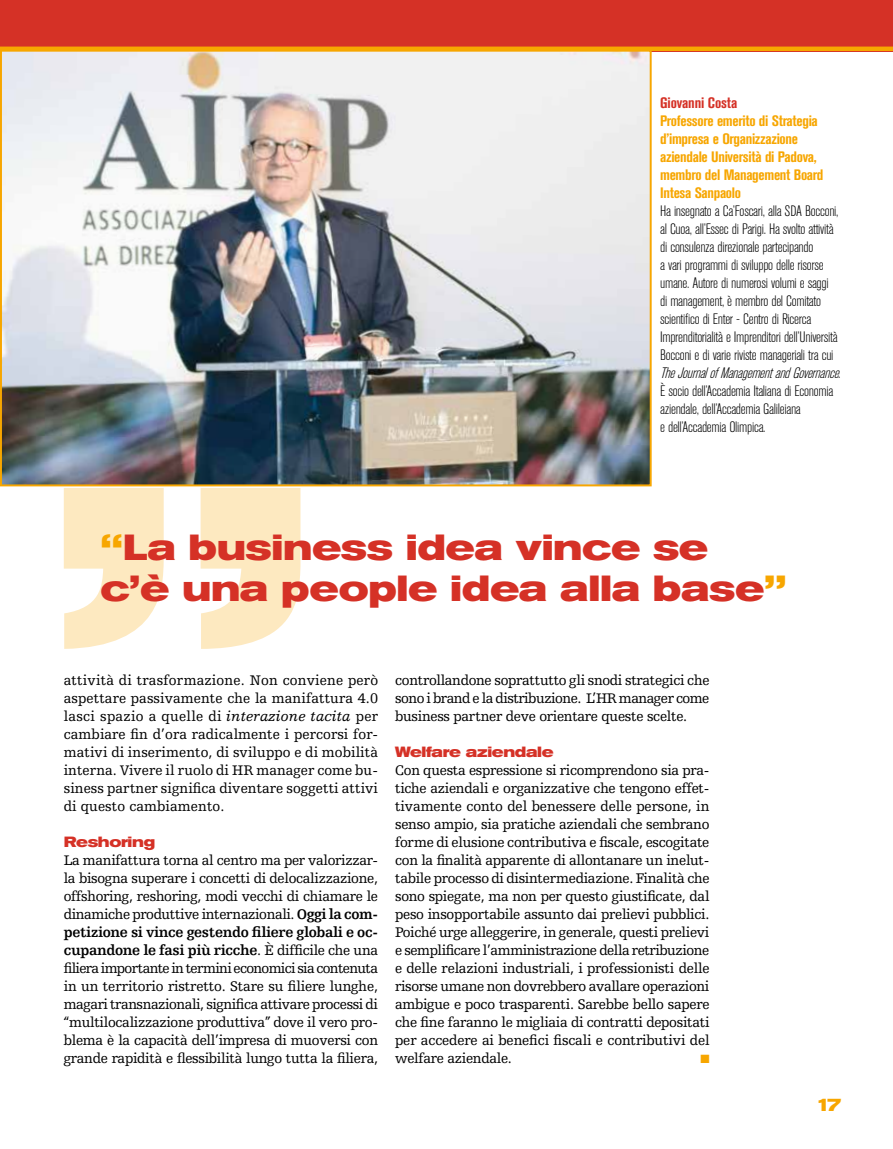
<style>
.page{position:relative;width:893px;height:1149px;background:#fff}
.page>*{position:absolute;margin:0;border:0;box-sizing:border-box;transform-origin:0 0}
.t1{font:700 expanded 36px/41.2px "Akzidenz Grotesk BE";letter-spacing:-.01em;color:#d53126}
.t2{font:700 expanded 18px "Akzidenz Grotesk BE";color:#f7a600}
.t3{font:300 condensed 15px/18px "Akzidenz Grotesk BE";letter-spacing:-.02em;color:#000;scale:1.05 1}
.t4{font:700 condensed 15px/18px "Akzidenz Grotesk BE";letter-spacing:-.02em;color:#f7a600;scale:1.05 1}
.t5{font:700 condensed 15px "Akzidenz Grotesk BE";letter-spacing:-.01em;color:#d53126;scale:1.05 1}
.t6{font:14.7px/18px "Humanist Slabserif 712 BT";letter-spacing:-.02em;color:#000;text-align:justify}
.t7{font:700 expanded 14.7px "Akzidenz Grotesk BE";letter-spacing:-.02em;color:#d53126}
.t8{font:12px "Zapf Dingbats ITC";color:#f7a600}
.s1{font-style:italic}
.s2{color:#f7a600}
.s3{font-weight:700}
</style>
<div class="page">
<div style="left:0;top:0;width:893px;height:51px;background:#d53126"></div>
<hr style="left:0;top:47px;width:893px;height:4px;background:#f7a600">
<svg style="left:64px;top:488px;width:236px;height:160px"></svg>
<img style="left:3px;top:53px;width:646px;height:430px">
<div style="left:0;top:50px;width:652px;height:436px;border:2px solid #f7a600"></div>
<p class="t5" style="left:660px;top:94px;width:75px">Giovanni Costa</p>
<p class="t4" style="left:660px;top:112px;width:157px">Professore emerito di Strategia d’impresa e Organizzazione aziendale Università di Padova, membro del Management Board<br>Intesa Sanpaolo</p>
<p class="t3" style="left:660px;top:202px;width:176px">Ha insegnato a Ca’Foscari, alla SDA Bocconi, al Cuoa, all’Essec di Parigi. Ha svolto attività di consulenza direzionale partecipando<br>a vari programmi di sviluppo delle risorse umane. Autore di numerosi volumi e saggi<br>di management, è membro del Comitato scientifico di Enter - Centro di Ricerca Imprenditorialità e Imprenditori dell’Università Bocconi e di varie riviste manageriali tra cui <span class="s1">TheJournalofManagementandGovernance</span>.<br>È socio dell’Accademia Italiana di Economia aziendale, dell’Accademia Galileiana<br>e dell’Accademia Olimpica.</p>
<h1 class="t1" style="left:100px;top:527px;width:688px"><span class="s2">“</span>La business idea vince se<br>c’è una people idea alla base<span class="s2">”</span></h1>
<p class="t6" style="left:64px;top:670px;width:316px">attività di trasformazione. Non conviene però aspettare passivamente che la manifattura 4.0 lasci spazio a quelle di <span class="s1">interazione tacita</span> per cambiare fin d’ora radicalmente i percorsi for&shy;mativi di inserimento, di sviluppo e di mobilità interna. Vivere il ruolo di HR manager come bu&shy;siness partner significa diventare soggetti attivi di questo cambiamento.</p>
<p class="t7" style="left:64px;top:832px;width:93px">Reshoring</p>
<p class="t6" style="left:64px;top:850px;width:316px">La manifattura torna al centro ma per valorizzar&shy;la bisogna superare i concetti di delocalizzazione, offshoring, reshoring, modi vecchi di chiamare le dinamiche produttive internazionali. <span class="s3">Oggi la com&shy;petizione si vince gestendo filiere globali e oc&shy;cupandone le fasi più ricche</span>. È difficile che una filiera importante in termini economici sia contenuta in un territorio ristretto. Stare su filiere lunghe, magari transnazionali, significa attivare processi di “multilocalizzazione produttiva” dove il vero pro&shy;blema è la capacità dell’impresa di muoversi con grande rapidità e flessibilità lungo tutta la filiera,</p>
<p class="t6" style="left:395px;top:670px;width:316px">controllandone soprattutto gli snodi strategici che sono i brand e la distribuzione. L’HR manager come business partner deve orientare queste scelte.</p>
<p class="t7" style="left:395px;top:742px;width:160px">Welfare aziendale</p>
<p class="t6" style="left:395px;top:760px;width:316px">Con questa espressione si ricomprendono sia pra&shy;tiche aziendali e organizzative che tengono effet&shy;tivamente conto del benessere delle persone, in senso ampio, sia pratiche aziendali che sembrano forme di elusione contributiva e fiscale, escogitate con la finalità apparente di allontanare un inelut&shy;tabile processo di disintermediazione. Finalità che sono spiegate, ma non per questo giustificate, dal peso insopportabile assunto dai prelievi pubblici.<br>Poiché urge alleggerire, in generale, questi prelievi e semplificare l’amministrazione della retribuzione e delle relazioni industriali, i professionisti delle risorse umane non dovrebbero avallare operazioni ambigue e poco trasparenti. Sarebbe bello sapere che fine faranno le migliaia di contratti depositati per accedere ai benefici fiscali e contributivi del welfare aziendale.</p>
<p class="t8" style="left:700px;top:1052px;width:11px">■</p>
<p class="t2" style="left:816px;top:1094px;width:28px">17</p>
</div>
